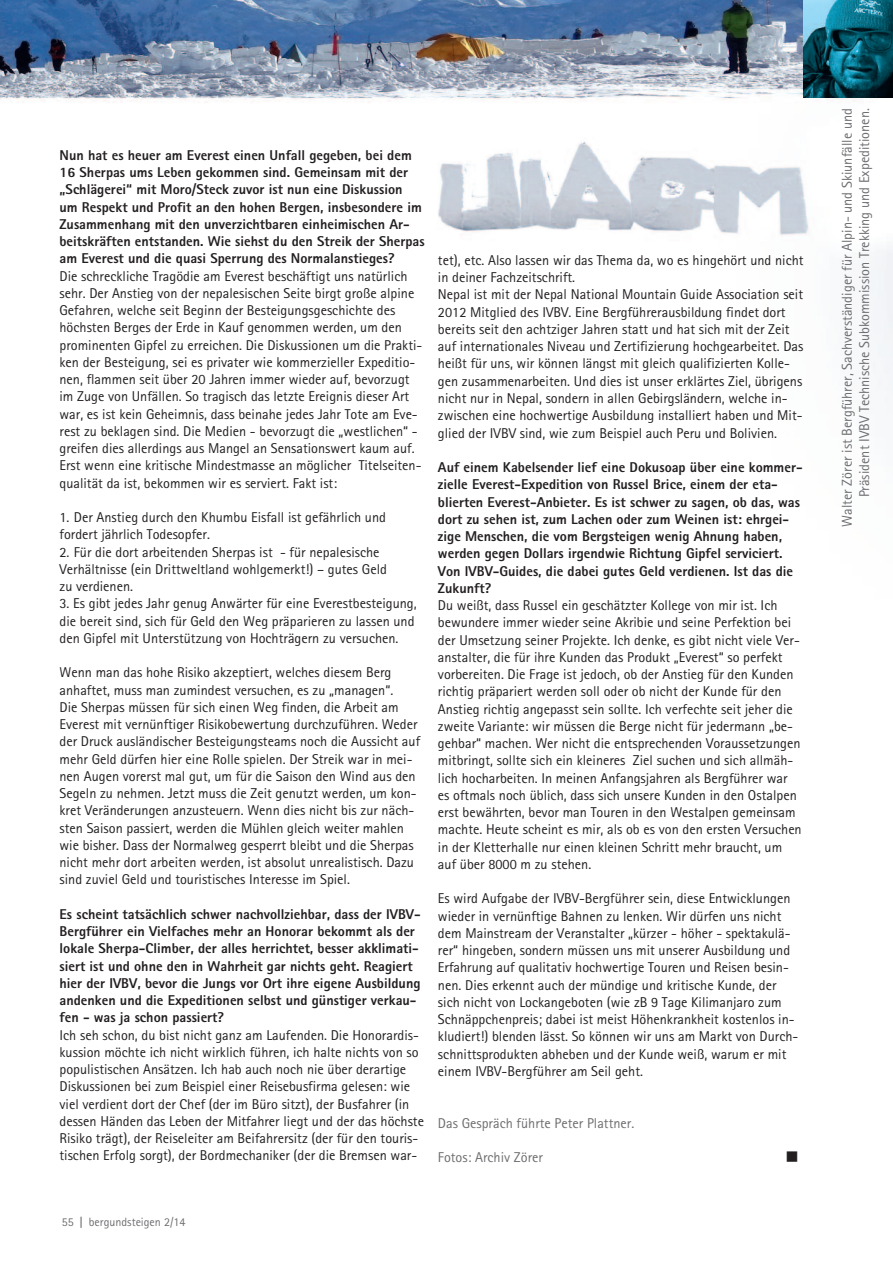
<style>
.page{position:relative;width:893px;height:1263px;background:#fff}
.page>*{position:absolute;margin:0;border:0;box-sizing:border-box;transform-origin:0 0}
.t1{font:14.25px/17.2px "Agfa Rotis Sans Serif";color:#231f20}
.t2{font:800 14.25px/17.2px "Agfa Rotis Sans Serif";color:#231f20}
.t3{font:14.25px/17.2px "Agfa Rotis Sans Serif";color:#6c6d70;text-align:right}
.t4{font:12px "Agfa Rotis Sans Serif";color:#6c6d70}
.t5{font:11.25px "Zapf Dingbats IT Cby BT";color:#231f20}
</style>
<div class="page">
<img style="left:0;top:0;width:893px;height:402px">
<img style="left:804px;top:0;width:89px;height:98px">
<p class="t2" style="left:60px;top:148px;width:367px">Nun hat es heuer am Everest einen Unfall gegeben, bei dem 16 Sherpas ums Leben gekommen sind. Gemeinsam mit der „Schlägerei“ mit Moro/Steck zuvor ist nun eine Diskussion<br>um Respekt und Profit an den hohen Bergen, insbesondere im Zusammenhang mit den unverzichtbaren einheimischen Ar&shy;beitskräften entstanden. Wie siehst du den Streik der Sherpas am Everest und die quasi Sperrung des Normalanstieges?</p>
<p class="t1" style="left:60px;top:269px;width:364px">Die schreckliche Tragödie am Everest beschäftigt uns natürlich sehr. Der Anstieg von der nepalesischen Seite birgt große alpine Gefahren, welche seit Beginn der Besteigungsgeschichte des höchsten Berges der Erde in Kauf genommen werden, um den prominenten Gipfel zu erreichen. Die Diskussionen um die Prakti&shy;ken der Besteigung, sei es privater wie kommerzieller Expeditio&shy;nen, flammen seit über 20 Jahren immer wieder auf, bevorzugt im Zuge von Unfällen. So tragisch das letzte Ereignis dieser Art war, es ist kein Geheimnis, dass beinahe jedes Jahr Tote am Eve&shy;rest zu beklagen sind. Die Medien - bevorzugt die „westlichen“ - greifen dies allerdings aus Mangel an Sensationswert kaum auf.<br>Erst wenn eine kritische Mindestmasse an möglicher Titelseiten&shy;qualität da ist, bekommen wir es serviert. Fakt ist:</p>
<p class="t1" style="left:60px;top:510px;width:328px">1. Der Anstieg durch den Khumbu Eisfall ist gefährlich und fordert jährlich Todesopfer.</p>
<p class="t1" style="left:60px;top:545px;width:329px">2. Für die dort arbeitenden Sherpas ist - für nepalesische<br>Verhältnisse (ein Drittweltland wohlgemerkt!) – gutes Geld zu verdienen.</p>
<p class="t1" style="left:60px;top:596px;width:359px">3. Es gibt jedes Jahr genug Anwärter für eine Everestbesteigung, die bereit sind, sich für Geld den Weg präparieren zu lassen und den Gipfel mit Unterstützung von Hochträgern zu versuchen.</p>
<p class="t1" style="left:60px;top:665px;width:362px">Wenn man das hohe Risiko akzeptiert, welches diesem Berg anhaftet, muss man zumindest versuchen, es zu „managen“.<br>Die Sherpas müssen für sich einen Weg finden, die Arbeit am Everest mit vernünftiger Risikobewertung durchzuführen. Weder der Druck ausländischer Besteigungsteams noch die Aussicht auf mehr Geld dürfen hier eine Rolle spielen. Der Streik war in mei&shy;nen Augen vorerst mal gut, um für die Saison den Wind aus den Segeln zu nehmen. Jetzt muss die Zeit genutzt werden, um kon&shy;kret Veränderungen anzusteuern. Wenn dies nicht bis zur näch&shy;sten Saison passiert, werden die Mühlen gleich weiter mahlen wie bisher. Dass der Normalweg gesperrt bleibt und die Sherpas nicht mehr dort arbeiten werden, ist absolut unrealistisch. Dazu sind zuviel Geld und touristisches Interesse im Spiel.</p>
<p class="t2" style="left:60px;top:907px;width:363px">Es scheint tatsächlich schwer nachvollziehbar, dass der IVBV-Bergführer ein Vielfaches mehr an Honorar bekommt als der lokale Sherpa-Climber, der alles herrichtet, besser akklimati&shy;siert ist und ohne den in Wahrheit gar nichts geht. Reagiert hier der IVBV, bevor die Jungs vor Ort ihre eigene Ausbildung andenken und die Expeditionen selbst und günstiger verkau&shy;fen - was ja schon passiert?</p>
<p class="t1" style="left:60px;top:1028px;width:366px">Ich seh schon, du bist nicht ganz am Laufenden. Die Honorardis&shy;kussion möchte ich nicht wirklich führen, ich halte nichts von so populistischen Ansätzen. Ich hab auch noch nie über derartige Diskussionen bei zum Beispiel einer Reisebusfirma gelesen: wie viel verdient dort der Chef (der im Büro sitzt), der Busfahrer (in dessen Händen das Leben der Mitfahrer liegt und der das höchste Risiko trägt), der Reiseleiter am Beifahrersitz (der für den touris&shy;tischen Erfolg sorgt), der Bordmechaniker (der die Bremsen war-</p>
<p class="t1" style="left:438px;top:253px;width:367px">tet), etc. Also lassen wir das Thema da, wo es hingehört und nicht in deiner Fachzeitschrift.<br>Nepal ist mit der Nepal National Mountain Guide Association seit 2012 Mitglied des IVBV. Eine Bergführerausbildung findet dort bereits seit den achtziger Jahren statt und hat sich mit der Zeit auf internationales Niveau und Zertifizierung hochgearbeitet. Das heißt für uns, wir können längst mit gleich qualifizierten Kolle&shy;gen zusammenarbeiten. Und dies ist unser erklärtes Ziel, übrigens nicht nur in Nepal, sondern in allen Gebirgsländern, welche in&shy;zwischen eine hochwertige Ausbildung installiert haben und Mit&shy;glied der IVBV sind, wie zum Beispiel auch Peru und Bolivien.</p>
<p class="t2" style="left:438px;top:460px;width:366px">Auf einem Kabelsender lief eine Dokusoap über eine kommer&shy;zielle Everest-Expedition von Russel Brice, einem der eta&shy;blierten Everest-Anbieter. Es ist schwer zu sagen, ob das, was dort zu sehen ist, zum Lachen oder zum Weinen ist: ehrgei&shy;zige Menschen, die vom Bergsteigen wenig Ahnung haben, werden gegen Dollars irgendwie Richtung Gipfel serviciert.<br>Von IVBV-Guides, die dabei gutes Geld verdienen. Ist das die Zukunft?</p>
<p class="t1" style="left:438px;top:598px;width:365px">Du weißt, dass Russel ein geschätzter Kollege von mir ist. Ich bewundere immer wieder seine Akribie und seine Perfektion bei der Umsetzung seiner Projekte. Ich denke, es gibt nicht viele Ver&shy;anstalter, die für ihre Kunden das Produkt „Everest“ so perfekt vorbereiten. Die Frage ist jedoch, ob der Anstieg für den Kunden richtig präpariert werden soll oder ob nicht der Kunde für den Anstieg richtig angepasst sein sollte. Ich verfechte seit jeher die zweite Variante: wir müssen die Berge nicht für jedermann „be&shy;gehbar“ machen. Wer nicht die entsprechenden Voraussetzungen mitbringt, sollte sich ein kleineres Ziel suchen und sich allmäh&shy;lich hocharbeiten. In meinen Anfangsjahren als Bergführer war es oftmals noch üblich, dass sich unsere Kunden in den Ostalpen erst bewährten, bevor man Touren in den Westalpen gemeinsam machte. Heute scheint es mir, als ob es von den ersten Versuchen in der Kletterhalle nur einen kleinen Schritt mehr braucht, um auf über 8000 m zu stehen.</p>
<p class="t1" style="left:438px;top:891px;width:362px">Es wird Aufgabe der IVBV-Bergführer sein, diese Entwicklungen wieder in vernünftige Bahnen zu lenken. Wir dürfen uns nicht dem Mainstream der Veranstalter „kürzer - höher - spektakulä&shy;rer“ hingeben, sondern müssen uns mit unserer Ausbildung und Erfahrung auf qualitativ hochwertige Touren und Reisen besin&shy;nen. Dies erkennt auch der mündige und kritische Kunde, der sich nicht von Lockangeboten (wie zB 9 Tage Kilimanjaro zum Schnäppchenpreis; dabei ist meist Höhenkrankheit kostenlos in&shy;kludiert!) blenden lässt. So können wir uns am Markt von Durch&shy;schnittsprodukten abheben und der Kunde weiß, warum er mit einem IVBV-Bergführer am Seil geht.</p>
<p class="t3" style="left:438px;top:1115px;width:198px">Das Gespräch führte Peter Plattner.</p>
<p class="t3" style="left:438px;top:1150px;width:106px">Fotos: Archiv Zörer</p>
<p class="t5" style="left:787px;top:1151px;width:13px">■</p>
<p class="t4" style="left:62px;top:1217px;width:125px">55 ❘ bergundsteigen 2/14</p>
<p class="t3" style="left:840px;top:527px;width:420px;rotate:-90deg">Walter Zörer ist Bergführer, Sachverständiger für Alpin- und Skiunfälle und<br>Präsident IVBV Technische Subkommission Trekking und Expeditionen.</p>
</div>
